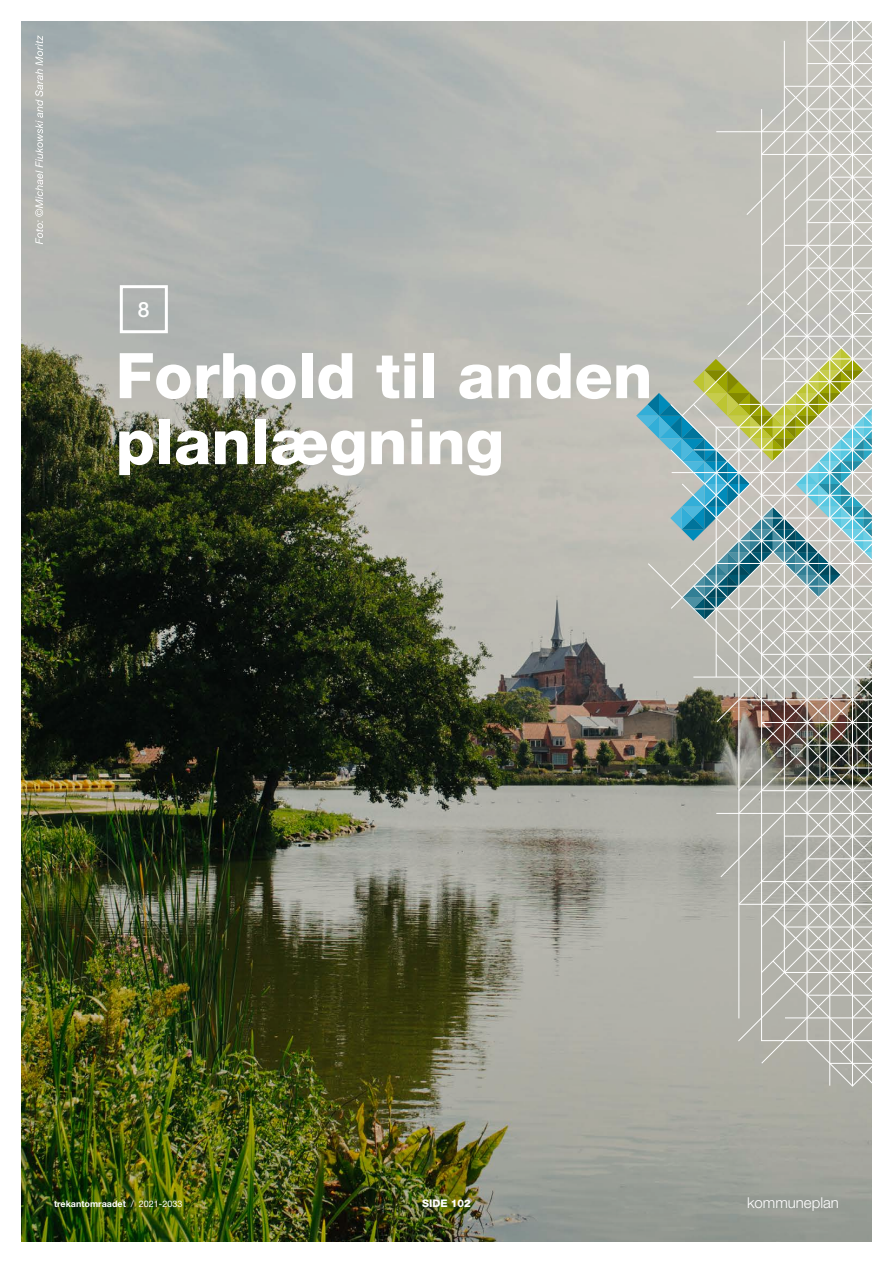
<style>
.page{position:relative;width:893px;height:1263px;background:#fff}
.page>*{position:absolute;margin:0;border:0;box-sizing:border-box;transform-origin:0 0}
.Kapitel_overskrift{font:800 63px/66px "Helvetica Neue LT Pro";color:#fff}
.t1{font:500 21px "Helvetica Neue LT Pro";color:#fff}
.t2{font:300 15px "Helvetica Neue LT Pro";color:#fff}
.t3{font:800 10.5px "Helvetica Neue LT Pro";color:#fff}
.t4{font:700 9px "Helvetica Neue LT Pro";color:#fff}
.s1{font-weight:400}
</style>
<div class="page">
<img style="left:21px;top:21px;width:851px;height:1221px">
<svg style="left:636px;top:21px;width:136px;height:1066px;background:#a9afa7"></svg>
<hr style="left:716px;top:427px;width:1px;height:250px;background:#fff">
<hr style="left:739px;top:427px;width:1px;height:591px;background:#fff">
<svg style="left:761px;top:109px;width:11px;height:932px;background:#babbb0"></svg>
<svg style="left:772px;top:21px;width:100px;height:1066px;background:#b6b7ac"></svg>
<svg style="left:806px;top:21px;width:66px;height:1065px;background:#b7bdb5"></svg>
<svg style="left:35px;top:35px;width:8px;height:209px;background:#c4c7c4"></svg>
<div style="left:120px;top:285px;width:48px;height:48px;border:3px solid #fff"></div>
<p class="t1" style="left:138px;top:297px;width:13px">8</p>
<h1 class="Kapitel_overskrift" style="left:116px;top:343px;width:538px">Forhold til anden planlægning</h1>
<p class="t4" style="left:54px;top:1198px;width:130px">trekantomraadet <span class="s1">/ 2021-2033</span></p>
<p class="t3" style="left:422px;top:1197px;width:50px">SIDE 102</p>
<p class="t2" style="left:747px;top:1193px;width:93px">kommuneplan</p>
</div>
